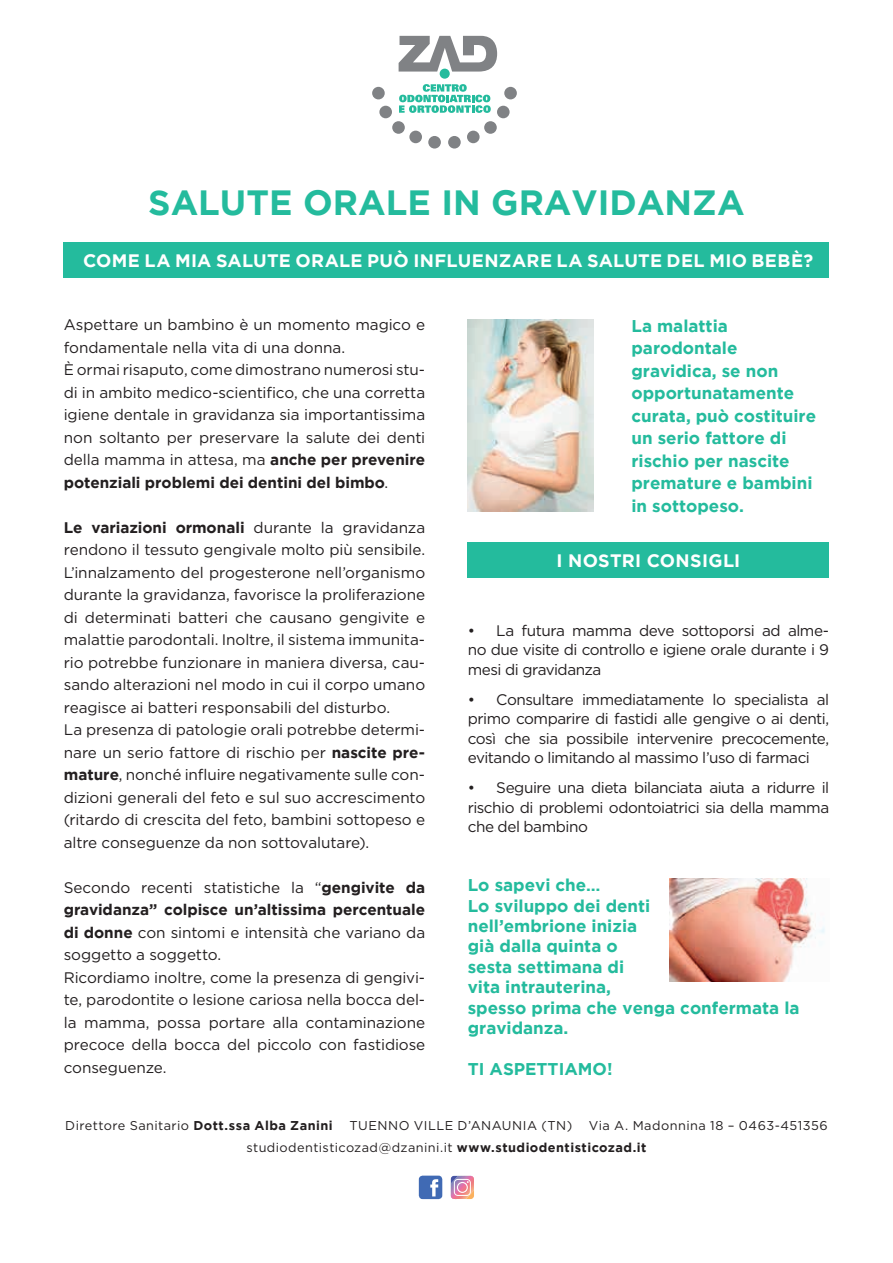
<style>
.page{position:relative;width:893px;height:1263px;background:#fff}
.page>*{position:absolute;margin:0;border:0;box-sizing:border-box;transform-origin:0 0}
.t1{font:700 34.95px "Gotham";color:#24bb9d}
.t2{font:700 18px "Gotham";letter-spacing:.02em;color:#fff}
.t3{font:700 16.95px/22.5px "Gotham";color:#24bb9d}
.t4{font:15.3px/22.5px "Gotham";letter-spacing:-.005em;color:#231f20}
.t5{font:12.75px/22.5px "Gotham";letter-spacing:.035em;color:#231f20}
.s1{font-weight:700}
</style>
<div class="page">
<div style="left:64px;top:242px;width:765px;height:36px;background:#24bb9d"></div>
<div style="left:468px;top:542px;width:361px;height:36px;background:#24bb9d"></div>
<svg style="left:399px;top:84px;width:92px;height:29px"></svg>
<svg style="left:399px;top:36px;width:98px;height:36px"></svg>
<div style="left:440px;top:69px;width:10px;height:10px;background:#24bb9d;border-radius:50%"></div>
<div style="left:504px;top:87px;width:13px;height:12px;background:#808285;border-radius:50%"></div>
<div style="left:497px;top:106px;width:13px;height:12px;background:#808285;border-radius:50%"></div>
<div style="left:484px;top:121px;width:13px;height:13px;background:#808285;border-radius:50%"></div>
<div style="left:467px;top:131px;width:13px;height:12px;background:#808285;border-radius:50%"></div>
<div style="left:448px;top:136px;width:13px;height:13px;background:#808285;border-radius:50%"></div>
<div style="left:372px;top:87px;width:13px;height:12px;background:#808285;border-radius:50%"></div>
<div style="left:379px;top:106px;width:13px;height:12px;background:#808285;border-radius:50%"></div>
<div style="left:392px;top:121px;width:13px;height:13px;background:#808285;border-radius:50%"></div>
<div style="left:409px;top:131px;width:13px;height:12px;background:#808285;border-radius:50%"></div>
<div style="left:428px;top:136px;width:13px;height:13px;background:#808285;border-radius:50%"></div>
<div style="left:419px;top:1175px;width:23px;height:24px;background:#406ab4;border-radius:4px"></div>
<svg style="left:430px;top:1179px;width:8px;height:17px"></svg>
<svg style="left:451px;top:1175px;width:23px;height:24px"></svg>
<img style="left:468px;top:319px;width:125px;height:193px">
<img style="left:669px;top:879px;width:156px;height:103px">
<h1 class="t1" style="left:148px;top:183px;width:598px">SALUTE ORALE IN GRAVIDANZA</h1>
<p class="t2" style="left:83px;top:250px;width:732px">COME LA MIA SALUTE ORALE PUÒ INFLUENZARE LA SALUTE DEL MIO BEBÈ?</p>
<p class="t4" style="left:64px;top:313px;width:363px">Aspettare un bambino è un momento magico e fondamentale nella vita di una donna.<br>È ormai risaputo, come dimostrano numerosi stu&shy;di in ambito medico-scientifico, che una corretta igiene dentale in gravidanza sia importantissima non soltanto per preservare la salute dei denti della mamma in attesa, ma <span class="s1">anche per prevenire potenziali problemi dei dentini del bimbo</span>.</p>
<p class="t4" style="left:64px;top:516px;width:363px"><span class="s1">Le variazioni ormonali</span> durante la gravidanza rendono il tessuto gengivale molto più sensibile.<br>L’innalzamento del progesterone nell’organismo durante la gravidanza, favorisce la proliferazione di determinati batteri che causano gengivite e malattie parodontali. Inoltre, il sistema immunita&shy;rio potrebbe funzionare in maniera diversa, cau&shy;sando alterazioni nel modo in cui il corpo umano reagisce ai batteri responsabili del disturbo.<br>La presenza di patologie orali potrebbe determi&shy;nare un serio fattore di rischio per <span class="s1">nascite pre&shy;mature</span>, nonché influire negativamente sulle con&shy;dizioni generali del feto e sul suo accrescimento (ritardo di crescita del feto, bambini sottopeso e altre conseguenze da non sottovalutare).</p>
<p class="t4" style="left:64px;top:876px;width:363px">Secondo recenti statistiche la “<span class="s1">gengivite da gravidanza” colpisce un’altissima percentuale di donne</span> con sintomi e intensità che variano da soggetto a soggetto.<br>Ricordiamo inoltre, come la presenza di gengivi&shy;te, parodontite o lesione cariosa nella bocca del&shy;la mamma, possa portare alla contaminazione precoce della bocca del piccolo con fastidiose conseguenze.</p>
<p class="t3" style="left:631px;top:314px;width:186px">La malattia parodontale gravidica, se non opportunatamente curata, può costituire un serio fattore di rischio per nascite premature e bambini in sottopeso.</p>
<p class="t2" style="left:557px;top:550px;width:185px">I NOSTRI CONSIGLI</p>
<p class="t4" style="left:468px;top:620px;width:363px;line-height:19.5px;text-align:justify">• La futura mamma deve sottoporsi ad alme&shy;no due visite di controllo e igiene orale durante i 9 mesi di gravidanza</p>
<p class="t4" style="left:468px;top:689px;width:363px;line-height:19.5px;text-align:justify">• Consultare immediatamente lo specialista al primo comparire di fastidi alle gengive o ai denti, così che sia possibile intervenire precocemente, evitando o limitando al massimo l’uso di farmaci</p>
<p class="t4" style="left:468px;top:778px;width:363px;line-height:19.5px;text-align:justify">• Seguire una dieta bilanciata aiuta a ridurre il rischio di problemi odontoiatrici sia della mamma che del bambino</p>
<p class="t3" style="left:468px;top:874px;width:333px;line-height:20.4px">Lo sapevi che…<br>Lo sviluppo dei denti<br>nell’embrione inizia<br>già dalla quinta o<br>sesta settimana di<br>vita intrauterina,<br>spesso prima che venga confermata la gravidanza.</p>
<p class="t3" style="left:468px;top:1057px;width:146px">TI ASPETTIAMO!</p>
<p class="t5" style="left:65px;top:1114px;width:269px">Direttore Sanitario <span class="s1">Dott.ssa Alba Zanini</span></p>
<p class="t5" style="left:349px;top:1114px;width:224px">TUENNO VILLE D’ANAUNIA (TN)</p>
<p class="t5" style="left:246px;top:1114px;width:583px;text-indent:342px">Via A. Madonnina 18 – 0463-451356 studiodentisticozad@dzanini.it <span class="s1">www.studiodentisticozad.it</span></p>
</div>
